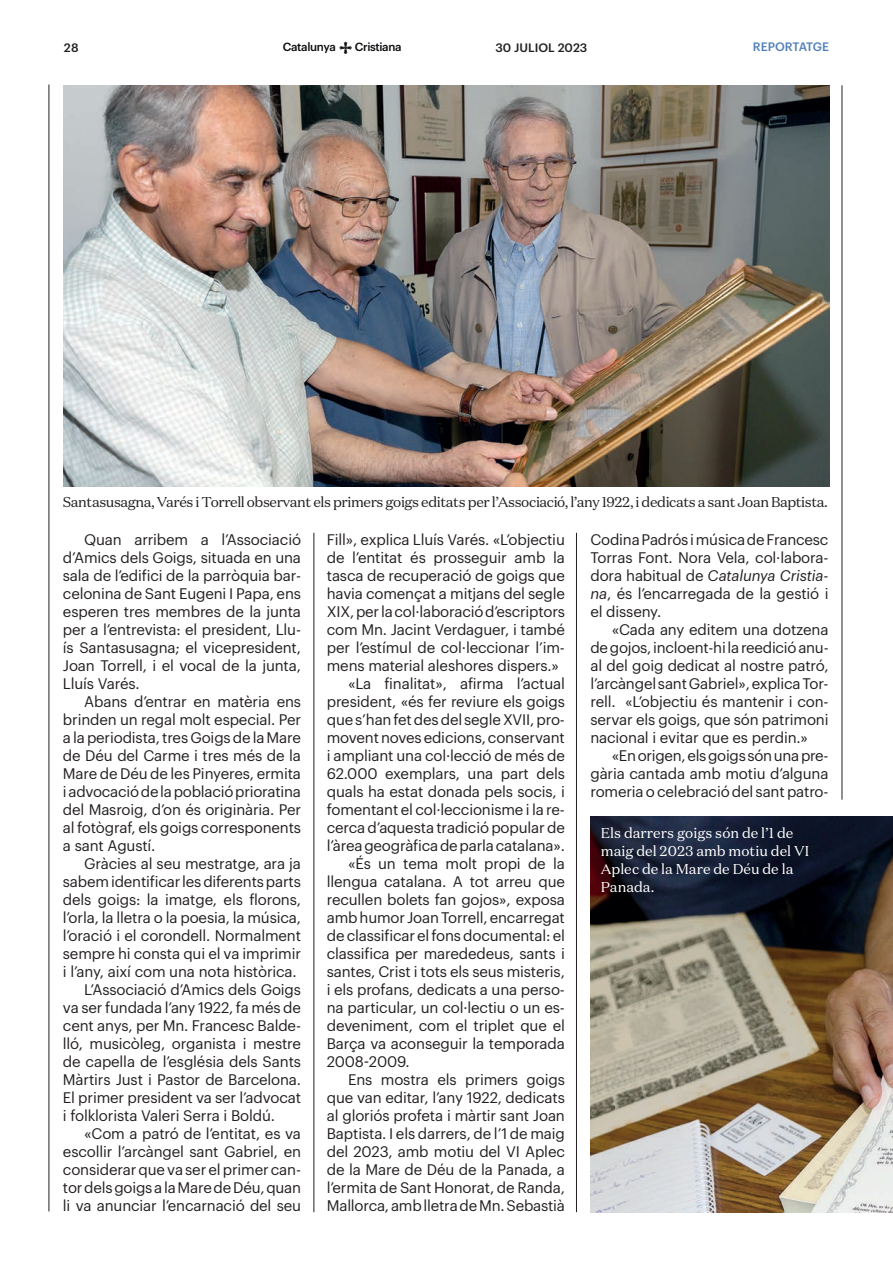
<style>
.page{position:relative;width:893px;height:1263px;background:#fff}
.page>*{position:absolute;margin:0;border:0;box-sizing:border-box;transform-origin:0 0}
.t1{font:15px/18px "Graphik";letter-spacing:-.01em;color:#231f20;text-align:justify}
.t2{font:14.25px "Domaine Text";letter-spacing:-.03em;color:#231f20}
.t3{font:14.25px/18px "Domaine Text";color:#fff}
.t4{font:500 12px "Graphik";color:#231f20}
.t5{font:500 12px "Graphik";color:#5181b8}
.t6{font:500 11.55px "Graphik";letter-spacing:-.03em;color:#07090c}
.s1{font-style:italic}
</style>
<div class="page">
<hr style="left:49px;top:85px;width:1px;height:1126px;background:#231f20">
<svg style="left:339px;top:42px;width:13px;height:12px"></svg>
<hr style="left:314px;top:533px;width:1px;height:679px;background:#231f20">
<hr style="left:842px;top:85px;width:1px;height:715px;background:#231f20">
<hr style="left:576px;top:533px;width:1px;height:679px;background:#231f20">
<img style="left:64px;top:85px;width:765px;height:401px">
<img style="left:590px;top:817px;width:303px;height:395px">
<p class="t4" style="left:64px;top:38px;width:16px">28</p>
<p class="t6" style="left:283px;top:38px;width:54px">Catalunya</p>
<p class="t6" style="left:355px;top:38px;width:48px">Cristiana</p>
<p class="t4" style="left:495px;top:38px;width:93px">30 JULIOL 2023</p>
<p class="t5" style="left:753px;top:38px;width:78px">REPORTATGE</p>
<p class="t2" style="left:63px;top:493px;width:766px">Santasusagna, Varés i Torrell observant els primers goigs editats per l’Associació, l’any 1922, i dedicats a sant Joan Baptista.</p>
<p class="t1" style="left:63px;top:529px;width:240px;text-indent:21px">Quan arribem a l’Associació d’Amics dels Goigs, situada en una sala de l’edifici de la parròquia bar&shy;celonina de Sant Eugeni I Papa, ens esperen tres membres de la junta per a l’entrevista: el president, Llu&shy;ís Santasusagna; el vicepresident, Joan Torrell, i el vocal de la junta, Lluís Varés.</p>
<p class="t1" style="left:63px;top:691px;width:240px;text-indent:21px">Abans d’entrar en matèria ens brinden un regal molt especial. Per a la periodista, tres Goigs de la Mare de Déu del Carme i tres més de la Mare de Déu de les Pinyeres, ermita i advocació de la població prioratina del Masroig, d’on és originària. Per al fotògraf, els goigs corresponents a sant Agustí.</p>
<p class="t1" style="left:84px;top:853px;width:218px">Gràcies al seu mestratge, ara ja</p>
<p class="t1" style="left:63px;top:871px;width:240px">sabem identificar les diferents parts</p>
<p class="t1" style="left:63px;top:889px;width:240px">dels goigs: la imatge, els florons,</p>
<p class="t1" style="left:63px;top:907px;width:240px">l’orla, la lletra o la poesia, la música,</p>
<p class="t1" style="left:63px;top:925px;width:240px">l’oració i el corondell. Normalment</p>
<p class="t1" style="left:63px;top:943px;width:240px">sempre hi consta qui el va imprimir</p>
<p class="t1" style="left:63px;top:961px;width:235px">i l’any, així com una nota històrica.</p>
<p class="t1" style="left:84px;top:979px;width:218px">L’Associació d’Amics dels Goigs</p>
<p class="t1" style="left:63px;top:997px;width:240px">va ser fundada l’any 1922, fa més de</p>
<p class="t1" style="left:63px;top:1015px;width:240px">cent anys, per Mn. Francesc Balde-</p>
<p class="t1" style="left:63px;top:1033px;width:240px">lló, musicòleg, organista i mestre</p>
<p class="t1" style="left:63px;top:1051px;width:240px">de capella de l’església dels Sants</p>
<p class="t1" style="left:63px;top:1069px;width:240px">Màrtirs Just i Pastor de Barcelona.</p>
<p class="t1" style="left:63px;top:1087px;width:240px">El primer president va ser l’advocat</p>
<p class="t1" style="left:63px;top:1105px;width:214px">i folklorista Valeri Serra i Boldú.</p>
<p class="t1" style="left:84px;top:1123px;width:218px">«Com a patró de l’entitat, es va</p>
<p class="t1" style="left:63px;top:1141px;width:240px">escollir l’arcàngel sant Gabriel, en</p>
<p class="t1" style="left:63px;top:1159px;width:240px">considerar que va ser el primer can-</p>
<p class="t1" style="left:63px;top:1177px;width:240px">tor dels goigs a la Mare de Déu, quan</p>
<p class="t1" style="left:63px;top:1195px;width:240px">li va anunciar l’encarnació del seu</p>
<p class="t1" style="left:327px;top:529px;width:240px">Fill», explica Lluís Varés. «L’objectiu</p>
<p class="t1" style="left:327px;top:547px;width:240px">de l’entitat és prosseguir amb la</p>
<p class="t1" style="left:327px;top:565px;width:240px">tasca de recuperació de goigs que</p>
<p class="t1" style="left:327px;top:583px;width:240px">havia començat a mitjans del segle</p>
<p class="t1" style="left:327px;top:601px;width:240px">XIX, per la col·laboració d’escriptors</p>
<p class="t1" style="left:327px;top:619px;width:240px">com Mn. Jacint Verdaguer, i també</p>
<p class="t1" style="left:327px;top:637px;width:240px">per l’estímul de col·leccionar l’im-</p>
<p class="t1" style="left:327px;top:655px;width:234px">mens material aleshores dispers.»</p>
<p class="t1" style="left:348px;top:673px;width:218px">«La finalitat», afirma l’actual</p>
<p class="t1" style="left:327px;top:691px;width:240px">president, «és fer reviure els goigs</p>
<p class="t1" style="left:327px;top:709px;width:240px">que s’han fet des del segle XVII, pro-</p>
<p class="t1" style="left:327px;top:727px;width:240px">movent noves edicions, conservant</p>
<p class="t1" style="left:327px;top:745px;width:240px">i ampliant una col·lecció de més de</p>
<p class="t1" style="left:327px;top:763px;width:240px">62.000 exemplars, una part dels</p>
<p class="t1" style="left:327px;top:781px;width:240px">quals ha estat donada pels socis, i</p>
<p class="t1" style="left:327px;top:799px;width:240px">fomentant el col·leccionisme i la re-</p>
<p class="t1" style="left:327px;top:817px;width:240px">cerca d’aquesta tradició popular de</p>
<p class="t1" style="left:327px;top:835px;width:240px">l’àrea geogràfica de parla catalana».</p>
<p class="t1" style="left:348px;top:853px;width:218px">«És un tema molt propi de la</p>
<p class="t1" style="left:327px;top:871px;width:240px">llengua catalana. A tot arreu que</p>
<p class="t1" style="left:327px;top:889px;width:240px">recullen bolets fan gojos», exposa</p>
<p class="t1" style="left:327px;top:907px;width:240px">amb humor Joan Torrell, encarregat</p>
<p class="t1" style="left:327px;top:925px;width:240px">de classificar el fons documental: el</p>
<p class="t1" style="left:327px;top:943px;width:240px">classifica per marededeus, sants i</p>
<p class="t1" style="left:327px;top:961px;width:240px">santes, Crist i tots els seus misteris,</p>
<p class="t1" style="left:327px;top:979px;width:240px">i els profans, dedicats a una perso-</p>
<p class="t1" style="left:327px;top:997px;width:240px">na particular, un col·lectiu o un es-</p>
<p class="t1" style="left:327px;top:1015px;width:240px">deveniment, com el triplet que el</p>
<p class="t1" style="left:327px;top:1033px;width:240px">Barça va aconseguir la temporada</p>
<p class="t1" style="left:327px;top:1051px;width:84px">2008-2009.</p>
<p class="t1" style="left:348px;top:1069px;width:218px">Ens mostra els primers goigs</p>
<p class="t1" style="left:327px;top:1087px;width:240px">que van editar, l’any 1922, dedicats</p>
<p class="t1" style="left:327px;top:1105px;width:240px">al gloriós profeta i màrtir sant Joan</p>
<p class="t1" style="left:327px;top:1123px;width:240px">Baptista. I els darrers, de l’1 de maig</p>
<p class="t1" style="left:327px;top:1141px;width:240px">del 2023, amb motiu del VI Aplec</p>
<p class="t1" style="left:327px;top:1159px;width:240px">de la Mare de Déu de la Panada, a</p>
<p class="t1" style="left:327px;top:1177px;width:240px">l’ermita de Sant Honorat, de Randa,</p>
<p class="t1" style="left:327px;top:1195px;width:240px">Mallorca, amb lletra de Mn. Sebastià</p>
<p class="t1" style="left:590px;top:529px;width:240px">Codina Padrós i música de Francesc Torras Font. Nora Vela, col·labora&shy;dora habitual de <span class="s1">Catalunya Cristia&shy;na</span>, és l’encarregada de la gestió i el disseny.</p>
<p class="t1" style="left:590px;top:619px;width:240px;text-indent:21px">«Cada any editem una dotzena de gojos, incloent-hi la reedició anu&shy;al del goig dedicat al nostre patró, l’arcàngel sant Gabriel», explica Tor&shy;rell. «L’objectiu és mantenir i con&shy;servar els goigs, que són patrimoni nacional i evitar que es perdin.»</p>
<p class="t1" style="left:590px;top:745px;width:240px;text-indent:21px">«En origen, els goigs són una pre&shy;gària cantada amb motiu d’alguna romeria o celebració del sant patro-</p>
<p class="t3" style="left:601px;top:824px;width:210px">Els darrers goigs són de l’1 de maig del 2023 amb motiu del VI<br>Aplec de la Mare de Déu de la<br>Panada.</p>
</div>
